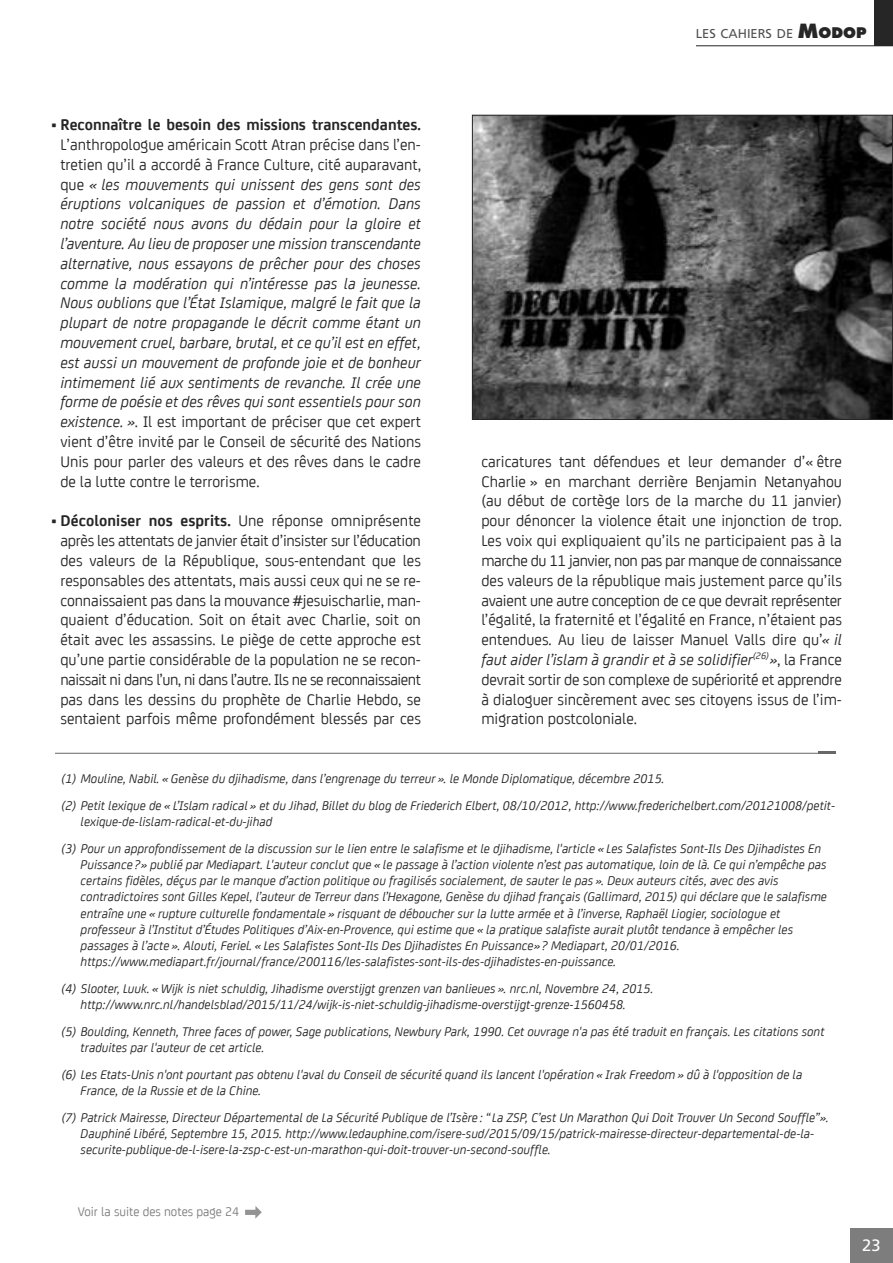
<style>
.page{position:relative;width:893px;height:1263px;background:#fff}
.page>*{position:absolute;margin:0;border:0;box-sizing:border-box;transform-origin:0 0}
.t1{font:16.5px/19.8px "CA Sans";color:#272627;text-align:center}
.t2{font:italic 16.5px/19.8px "CA Sans";color:#272627;text-align:justify}
.t3{font:700 16.5px "CA Sans";color:#272627}
.t4{font:16.5px "Frutiger";color:#fff}
.t5{font:italic 13.5px/16.2px "CA Sans";color:#272627}
.t6{font:13.5px "CA Sans";color:#7d7d7d}
.t7{font:12.9px "Frutiger";color:#525152}
.s1{font-style:normal}
.s2{font-weight:700}
.s3{font-family:"Futura";font-weight:800;font-size:19.05px;color:#272627}
.s4{font-family:"Futura";font-weight:800;font-size:14.25px;color:#272627}
.s5{font-style:italic}
</style>
<div class="page">
<hr style="left:696px;top:45px;width:197px;height:1px;background:#272627">
<div style="left:874px;top:0;width:19px;height:46px;background:#272627"></div>
<div style="left:851px;top:1228px;width:42px;height:35px;background:#7d7d7d"></div>
<img style="left:474px;top:117px;width:417px;height:301px">
<div style="left:472px;top:115px;width:421px;height:305px;border:1px solid #272627"></div>
<hr style="left:55px;top:753px;width:781px;height:1px;background:#686768">
<hr style="left:819px;top:751px;width:17px;height:3px;background:#686768">
<svg style="left:245px;top:1206px;width:17px;height:13px"></svg>
<p class="t3" style="left:51px;top:116px;width:372px">• Reconnaître le besoin des missions transcendantes.</p>
<p class="t2" style="left:60px;top:135px;width:362px"><span class="s1">L’anthropologue américain Scott Atran précise dans l’en&shy;tretien qu’il a accordé à France Culture, cité auparavant, que</span> « les mouvements qui unissent des gens sont des éruptions volcaniques de passion et d’émotion. Dans notre société nous avons du dédain pour la gloire et l’aventure. Au lieu de proposer une mission transcendante alternative, nous essayons de prêcher pour des choses comme la modération qui n’intéresse pas la jeunesse.<br>Nous oublions que l’État Islamique, malgré le fait que la plupart de notre propagande le décrit comme étant un mouvement cruel, barbare, brutal, et ce qu’il est en effet, est aussi un mouvement de profonde joie et de bonheur intimement lié aux sentiments de revanche. Il crée une forme de poésie et des rêves qui sont essentiels pour son existence. »<span class="s1">. Il est important de préciser que cet expert vient d’être invité par le Conseil de sécurité des Nations Unis pour parler des valeurs et des rêves dans le cadre de la lutte contre le terrorisme.</span></p>
<p class="t1" style="left:51px;top:511px;width:372px"><span class="s2">• Décoloniser nos esprits.</span> Une réponse omniprésente après les attentats de janvier était d’insister sur l’éducation des valeurs de la République, sous-entendant que les responsables des attentats, mais aussi ceux qui ne se re&shy;connaissaient pas dans la mouvance #jesuischarlie, man&shy;quaient d’éducation. Soit on était avec Charlie, soit on était avec les assassins. Le piège de cette approche est qu’une partie considérable de la population ne se recon&shy;naissait ni dans l’un, ni dans l’autre. Ils ne se reconnaissaient pas dans les dessins du prophète de Charlie Hebdo, se sentaient parfois même profondément blessés par ces</p>
<p class="t7" style="left:696px;top:29px;width:172px">LES CAHIERS DE <span class="s3">M</span><span class="s4">ODOP</span></p>
<p class="t1" style="left:481px;top:451px;width:362px;text-align:justify">caricatures tant défendues et leur demander d’« être Charlie » en marchant derrière Benjamin Netanyahou (au début de cortège lors de la marche du 11 janvier) pour dénoncer la violence était une injonction de trop.<br>Les voix qui expliquaient qu’ils ne participaient pas à la marche du 11 janvier, non pas par manque de connaissance des valeurs de la république mais justement parce qu’ils avaient une autre conception de ce que devrait représenter l’égalité, la fraternité et l’égalité en France, n’étaient pas entendues. Au lieu de laisser Manuel Valls dire qu’<span class="s5">« il faut aider l’islam à grandir et à se solidifier</span><sup>(26)</sup><span class="s5">»</span>, la France devrait sortir de son complexe de supériorité et apprendre à dialoguer sincèrement avec ses citoyens issus de l’im&shy;migration postcoloniale.</p>
<p class="t5" style="left:62px;top:765px;width:775px;line-height:26.8px">(1) Mouline, Nabil. «Genèse du djihadisme, dans l’engrenage du terreur ». le Monde Diplomatique, décembre 2015.<br>(2) Petit lexique de « L’Islam radical » et du Jihad, Billet du blog de Friederich Elbert, 08/10/2012, http://www.frederichelbert.com/20121008/petit-</p>
<p class="t5" style="left:62px;top:808px;width:761px;line-height:26.8px;text-indent:19px">lexique-de-lislam-radical-et-du-jihad<br>(3) Pour un approfondissement de la discussion sur le lien entre le salafisme et le djihadisme, l'article « Les Salafistes Sont-Ils Des Djihadistes En</p>
<p class="t5" style="left:81px;top:856px;width:748px">Puissance ?» publié par Mediapart. L'auteur conclut que « le passage à l’action violente n’est pas automatique, loin de là. Ce qui n’empêche pas certains fidèles, déçus par le manque d’action politique ou fragilisés socialement, de sauter le pas ». Deux auteurs cités, avec des avis contradictoires sont Gilles Kepel, l’auteur de Terreur dans l’Hexagone, Genèse du djihad français (Gallimard, 2015) qui déclare que le salafisme entraîne une « rupture culturelle fondamentale » risquant de déboucher sur la lutte armée et à l’inverse, Raphaël Liogier, sociologue et professeur à l’Institut d’Études Politiques d’Aix-en-Provence, qui estime que « la pratique salafiste aurait plutôt tendance à empêcher les passages à l’acte ». Alouti, Feriel. « Les Salafistes Sont-Ils Des Djihadistes En Puissance» ? Mediapart, 20/01/2016. https://www.mediapart.fr/journal/france/200116/les-salafistes-sont-ils-des-djihadistes-en-puissance.</p>
<p class="t5" style="left:81px;top:980px;width:574px;text-indent:-19px">(4) Slooter, Luuk. «Wijk is niet schuldig, Jihadisme overstijgt grenzen van banlieues ». nrc.nl, Novembre 24, 2015. http://www.nrc.nl/handelsblad/2015/11/24/wijk-is-niet-schuldig-jihadisme-overstijgt-grenze-1560458.</p>
<p class="t5" style="left:81px;top:1023px;width:745px;text-indent:-19px">(5) Boulding, Kenneth, Three faces of power, Sage publications, Newbury Park, 1990. Cet ouvrage n'a pas été traduit en français. Les citations sont traduites par l'auteur de cet article.</p>
<p class="t5" style="left:81px;top:1066px;width:723px;text-indent:-19px">(6) Les Etats-Unis n'ont pourtant pas obtenu l'aval du Conseil de sécurité quand ils lancent l'opération « Irak Freedom» dû à l'opposition de la<br>France, de la Russie et de la Chine.</p>
<p class="t5" style="left:81px;top:1109px;width:749px;text-indent:-19px">(7) Patrick Mairesse, Directeur Départemental de La Sécurité Publique de l’Isère : “La ZSP, C’est Un Marathon Qui Doit Trouver Un Second Souffle”».<br>Dauphiné Libéré, Septembre 15, 2015. http://www.ledauphine.com/isere-sud/2015/09/15/patrick-mairesse-directeur-departemental-de-la&shy;securite-publique-de-l-isere-la-zsp-c-est-un-marathon-qui-doit-trouver-un-second-souffle.</p>
<p class="t6" style="left:78px;top:1204px;width:163px">Voir la suite des notes page 24</p>
<p class="t4" style="left:862px;top:1239px;width:20px">23</p>
</div>
